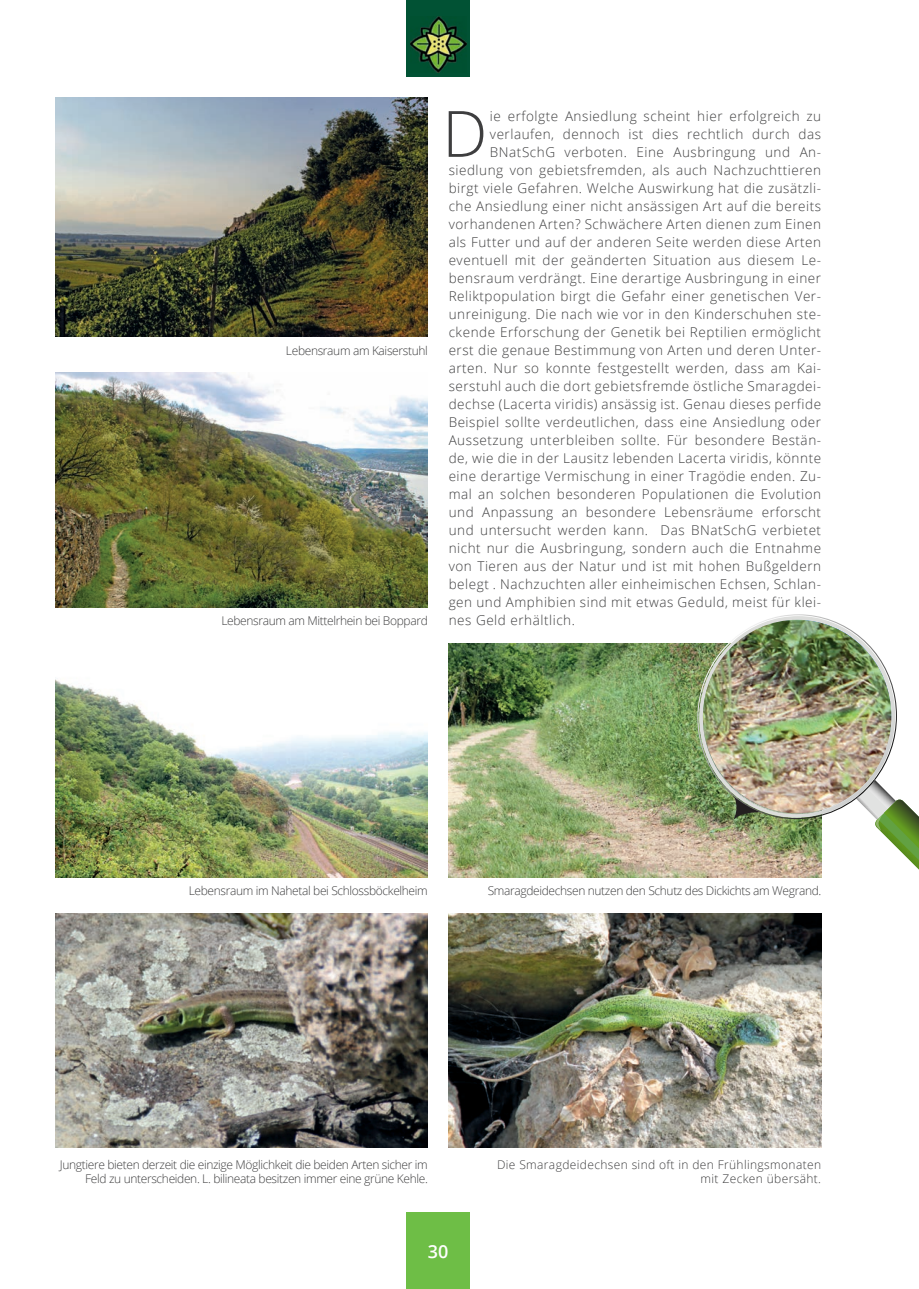
<style>
.page{position:relative;width:919px;height:1289px;background:#fff}
.page>*{position:absolute;margin:0;border:0;box-sizing:border-box;transform-origin:0 0}
.t1{font:300 63.9px "Open Sans";color:#3e3e3f}
.t2{font:600 18px "Open Sans";color:#fff}
.t3{font:300 13.5px "Open Sans";letter-spacing:.04em;color:#3e3e3f}
.t4{font:300 12px/14.4px "Open Sans";letter-spacing:-.03em;color:#3e3e3f;text-align:right}
.t5{font:300 12px/14.4px "Open Sans";letter-spacing:.03em;color:#3e3e3f;text-align:right}
</style>
<div class="page">
<img style="left:55px;top:98px;width:373px;height:239px">
<div style="left:406px;top:0;width:64px;height:77px;background:#015234"></div>
<img style="left:410px;top:17px;width:56px;height:55px">
<div style="left:406px;top:1212px;width:64px;height:76px;background:#6ebe46"></div>
<img style="left:55px;top:372px;width:373px;height:235px">
<img style="left:55px;top:913px;width:373px;height:234px">
<img style="left:448px;top:913px;width:373px;height:234px">
<img style="left:448px;top:643px;width:251px;height:234px">
<img style="left:55px;top:679px;width:373px;height:198px">
<img style="left:699px;top:616px;width:219px;height:351px">
<img style="left:703px;top:620px;width:188px;height:193px">
<p class="t4" style="left:286px;top:343px;width:143px">Lebensraum am Kaiserstuhl</p>
<p class="t4" style="left:221px;top:613px;width:208px">Lebensraum am Mittelrhein bei Boppard</p>
<h1 class="t1" style="left:442px;top:90px;width:47px">D</h1>
<p class="t3" style="left:490px;top:107px;width:333px">ie erfolgte Ansiedlung scheint hier erfolgreich zu</p>
<p class="t3" style="left:490px;top:125px;width:333px">verlaufen, dennoch ist dies rechtlich durch das</p>
<p class="t3" style="left:490px;top:143px;width:332px">BNatSchG verboten. Eine Ausbringung und An-</p>
<p class="t3" style="left:448px;top:161px;width:374px">siedlung von gebietsfremden, als auch Nachzuchttieren</p>
<p class="t3" style="left:448px;top:179px;width:374px">birgt viele Gefahren. Welche Auswirkung hat die zusätzli-</p>
<p class="t3" style="left:448px;top:197px;width:374px">che Ansiedlung einer nicht ansässigen Art auf die bereits</p>
<p class="t3" style="left:448px;top:215px;width:374px">vorhandenen Arten? Schwächere Arten dienen zum Einen</p>
<p class="t3" style="left:448px;top:233px;width:374px">als Futter und auf der anderen Seite werden diese Arten</p>
<p class="t3" style="left:448px;top:251px;width:374px">eventuell mit der geänderten Situation aus diesem Le-</p>
<p class="t3" style="left:448px;top:269px;width:374px">bensraum verdrängt. Eine derartige Ausbringung in einer</p>
<p class="t3" style="left:448px;top:287px;width:374px">Reliktpopulation birgt die Gefahr einer genetischen Ver-</p>
<p class="t3" style="left:448px;top:305px;width:374px">unreinigung. Die nach wie vor in den Kinderschuhen ste-</p>
<p class="t3" style="left:448px;top:323px;width:374px">ckende Erforschung der Genetik bei Reptilien ermöglicht</p>
<p class="t3" style="left:448px;top:341px;width:374px">erst die genaue Bestimmung von Arten und deren Unter-</p>
<p class="t3" style="left:448px;top:359px;width:374px">arten. Nur so konnte festgestellt werden, dass am Kai-</p>
<p class="t3" style="left:448px;top:377px;width:374px">serstuhl auch die dort gebietsfremde östliche Smaragdei-</p>
<p class="t3" style="left:448px;top:395px;width:374px">dechse (Lacerta viridis) ansässig ist. Genau dieses perfide</p>
<p class="t3" style="left:448px;top:413px;width:374px">Beispiel sollte verdeutlichen, dass eine Ansiedlung oder</p>
<p class="t3" style="left:448px;top:431px;width:374px">Aussetzung unterbleiben sollte. Für besondere Bestän-</p>
<p class="t3" style="left:448px;top:449px;width:374px">de, wie die in der Lausitz lebenden Lacerta viridis, könnte</p>
<p class="t3" style="left:448px;top:467px;width:374px">eine derartige Vermischung in einer Tragödie enden. Zu-</p>
<p class="t3" style="left:448px;top:485px;width:374px">mal an solchen besonderen Populationen die Evolution</p>
<p class="t3" style="left:448px;top:503px;width:374px">und Anpassung an besondere Lebensräume erforscht</p>
<p class="t3" style="left:448px;top:521px;width:374px">und untersucht werden kann. Das BNatSchG verbietet</p>
<p class="t3" style="left:448px;top:539px;width:374px">nicht nur die Ausbringung, sondern auch die Entnahme</p>
<p class="t3" style="left:448px;top:556px;width:374px">von Tieren aus der Natur und ist mit hohen Bußgeldern</p>
<p class="t3" style="left:448px;top:574px;width:374px">belegt . Nachzuchten aller einheimischen Echsen, Schlan-</p>
<p class="t3" style="left:448px;top:592px;width:374px">gen und Amphibien sind mit etwas Geduld, meist für klei-</p>
<p class="t3" style="left:448px;top:610px;width:128px">nes Geld erhältlich.</p>
<p class="t4" style="left:189px;top:883px;width:240px">Lebensraum im Nahetal bei Schlossböckelheim</p>
<p class="t4" style="left:487px;top:883px;width:335px">Smaragdeidechsen nutzen den Schutz des Dickichts am Wegrand.</p>
<p class="t4" style="left:60px;top:1156px;width:369px">Jungtiere bieten derzeit die einzige Möglichkeit die beiden Arten sicher im<br>Feld zu unterscheiden. L. bilineata besitzen immer eine grüne Kehle.</p>
<p class="t5" style="left:497px;top:1156px;width:325px">Die Smaragdeidechsen sind oft in den Frühlingsmonaten mit Zecken übersäht.</p>
<h2 class="t2" style="left:428px;top:1238px;width:22px">30</h2>
</div>
